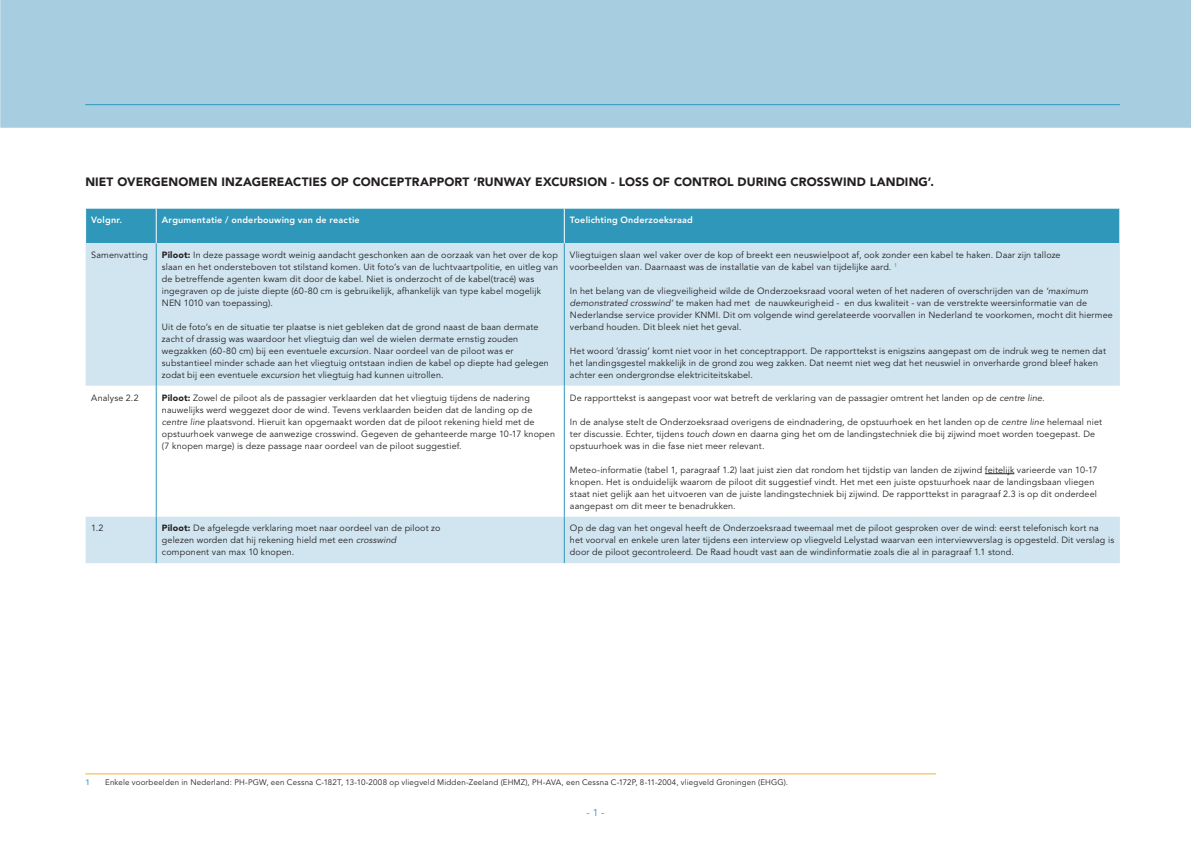
<style>
.page{position:relative;width:1191px;height:842px;background:#fff}
.page>*{position:absolute;margin:0;border:0;box-sizing:border-box;transform-origin:0 0}
.t1{font:900 12px "Avenir LT Std";letter-spacing:.01em;color:#231f20}
.t2{font:10px "Avenir LT Std";color:#2f97b9}
.t3{font:9px/12px "Avenir LT Std";letter-spacing:.015em;color:#231f20}
.t4{font:800 9px "Avenir LT Std";letter-spacing:.02em;color:#fff}
.t5{font:8px "Avenir LT Std";letter-spacing:.02em;color:#231f20}
.t6{font:500 8px "Avenir LT Std";color:#2f97b9}
.s1{font-weight:900}
.s2{font-style:italic}
</style>
<div class="page">
<div style="left:0;top:0;width:1191px;height:128px;background:#a7cde0"></div>
<hr style="left:85px;top:104px;width:1035px;height:1px;background:#2f97b9">
<div style="left:86px;top:209px;width:1033px;height:34px;background:#2f97b9"></div>
<div style="left:86px;top:243px;width:1033px;height:320px;background:#d0e5ef"></div>
<svg style="left:86px;top:386px;width:1033px;height:130px"></svg>
<hr style="left:156px;top:209px;width:1px;height:34px;background:#fff">
<hr style="left:564px;top:209px;width:1px;height:34px;background:#fff">
<hr style="left:156px;top:243px;width:1px;height:143px;background:#2f97b9">
<hr style="left:564px;top:243px;width:1px;height:143px;background:#2f97b9">
<hr style="left:156px;top:386px;width:1px;height:130px;background:#2f97b9">
<hr style="left:564px;top:386px;width:1px;height:130px;background:#2f97b9">
<hr style="left:156px;top:516px;width:1px;height:47px;background:#2f97b9">
<hr style="left:564px;top:516px;width:1px;height:47px;background:#2f97b9">
<svg style="left:985px;top:473px;width:29px;height:1px"></svg>
<hr style="left:85px;top:774px;width:851px;height:1px;background:#fbb033">
<h1 class="t1" style="left:85px;top:175px;width:850px">NIET OVERGENOMEN INZAGEREACTIES OP CONCEPTRAPPORT ‘RUNWAY EXCURSION - LOSS OF CONTROL DURING CROSSWIND LANDING’.</h1>
<p class="t4" style="left:91px;top:214px;width:32px">Volgnr.</p>
<p class="t4" style="left:162px;top:214px;width:199px">Argumentatie / onderbouwing van de reactie</p>
<p class="t4" style="left:570px;top:214px;width:124px">Toelichting Onderzoeksraad</p>
<p class="t3" style="left:91px;top:249px;width:58px">Samenvatting</p>
<p class="t3" style="left:162px;top:249px;width:398px"><span class="s1">Piloot:</span> In deze passage wordt weinig aandacht geschonken aan de oorzaak van het over de kop slaan en het ondersteboven tot stilstand komen. Uit foto’s van de luchtvaartpolitie, en uitleg van de betreffende agenten kwam dit door de kabel. Niet is onderzocht of de kabel(tracé) was ingegraven op de juiste diepte (60-80 cm is gebruikelijk, afhankelijk van type kabel mogelijk NEN 1010 van toepassing).</p>
<p class="t3" style="left:162px;top:321px;width:388px">Uit de foto’s en de situatie ter plaatse is niet gebleken dat de grond naast de baan dermate zacht of drassig was waardoor het vliegtuig dan wel de wielen dermate ernstig zouden wegzakken (60-80 cm) bij een eventuele <span class="s2">excursion</span>. Naar oordeel van de piloot was er substantieel minder schade aan het vliegtuig ontstaan indien de kabel op diepte had gelegen zodat bij een eventuele <span class="s2">excursion</span> het vliegtuig had kunnen uitrollen.</p>
<p class="t3" style="left:570px;top:249px;width:492px">Vliegtuigen slaan wel vaker over de kop of breekt een neuswielpoot af, ook zonder een kabel te haken. Daar zijn talloze voorbeelden van. Daarnaast was de installatie van de kabel van tijdelijke aard. <sup>1</sup></p>
<p class="t3" style="left:570px;top:285px;width:544px">In het belang van de vliegveiligheid wilde de Onderzoeksraad vooral weten of het naderen of overschrijden van de <span class="s2">‘maximum demonstrated crosswind’</span> te maken had met de nauwkeurigheid - en dus kwaliteit - van de verstrekte weersinformatie van de Nederlandse service provider KNMI. Dit om volgende wind gerelateerde voorvallen in Nederland te voorkomen, mocht dit hiermee verband houden. Dit bleek niet het geval.</p>
<p class="t3" style="left:570px;top:345px;width:537px">Het woord ’drassig’ komt niet voor in het conceptrapport. De rapporttekst is enigszins aangepast om de indruk weg te nemen dat het landingsgestel makkelijk in de grond zou weg zakken. Dat neemt niet weg dat het neuswiel in onverharde grond bleef haken achter een ondergrondse elektriciteitskabel.</p>
<p class="t3" style="left:91px;top:392px;width:49px">Analyse 2.2</p>
<p class="t3" style="left:162px;top:392px;width:395px"><span class="s1">Piloot:</span> Zowel de piloot als de passagier verklaarden dat het vliegtuig tijdens de nadering nauwelijks werd weggezet door de wind. Tevens verklaarden beiden dat de landing op de <span class="s2">centre line</span> plaatsvond. Hieruit kan opgemaakt worden dat de piloot rekening hield met de opstuurhoek vanwege de aanwezige crosswind. Gegeven de gehanteerde marge 10-17 knopen (7 knopen marge) is deze passage naar oordeel van de piloot suggestief.</p>
<p class="t3" style="left:570px;top:392px;width:476px">De rapporttekst is aangepast voor wat betreft de verklaring van de passagier omtrent het landen op de <span class="s2">centre line.</span></p>
<p class="t3" style="left:570px;top:416px;width:533px">In de analyse stelt de Onderzoeksraad overigens de eindnadering, de opstuurhoek en het landen op de <span class="s2">centre line</span> helemaal niet ter discussie. Echter, tijdens <span class="s2">touch down</span> en daarna ging het om de landingstechniek die bij zijwind moet worden toegepast. De opstuurhoek was in die fase niet meer relevant.</p>
<p class="t3" style="left:570px;top:464px;width:529px">Meteo-informatie (tabel 1, paragraaf 1.2) laat juist zien dat rondom het tijdstip van landen de zijwind feitelijk varieerde van 10-17 knopen. Het is onduidelijk waarom de piloot dit suggestief vindt. Het met een juiste opstuurhoek naar de landingsbaan vliegen staat niet gelijk aan het uitvoeren van de juiste landingstechniek bij zijwind. De rapporttekst in paragraaf 2.3 is op dit onderdeel aangepast om dit meer te benadrukken.</p>
<p class="t3" style="left:91px;top:523px;width:14px">1.2</p>
<p class="t3" style="left:162px;top:523px;width:280px"><span class="s1">Piloot:</span> De afgelegde verklaring moet naar oordeel van de piloot zo gelezen worden dat hij rekening hield met een <span class="s2">crosswind </span>component van max 10 knopen.</p>
<p class="t3" style="left:570px;top:523px;width:545px">Op de dag van het ongeval heeft de Onderzoeksraad tweemaal met de piloot gesproken over de wind: eerst telefonisch kort na het voorval en enkele uren later tijdens een interview op vliegveld Lelystad waarvan een interviewverslag is opgesteld. Dit verslag is door de piloot gecontroleerd. De Raad houdt vast aan de windinformatie zoals die al in paragraaf 1.1 stond.</p>
<p class="t6" style="left:85px;top:778px;width:6px">1</p>
<p class="t5" style="left:105px;top:778px;width:684px">Enkele voorbeelden in Nederland: PH-PGW, een Cessna C-182T, 13-10-2008 op vliegveld Midden-Zeeland (EHMZ), PH-AVA, een Cessna C-172P, 8-11-2004, vliegveld Groningen (EHGG).</p>
<p class="t2" style="left:586px;top:807px;width:20px">- 1 -</p>
</div>
